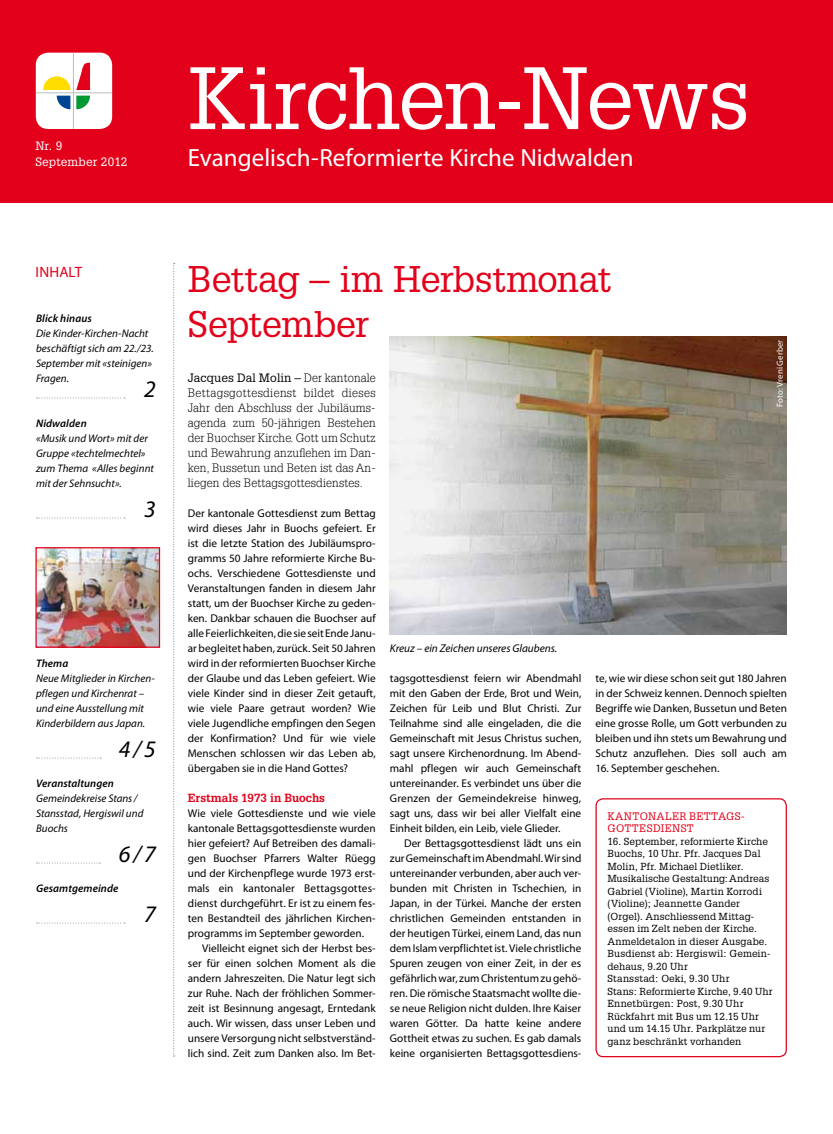
<style>
.page{position:relative;width:833px;height:1134px;background:#fff}
.page>*{position:absolute;margin:0;border:0;box-sizing:border-box;transform-origin:0 0}
.t1{font:86.25px "Glypha LT Std";color:#fff}
.t2{font:36.25px/45px "Glypha LT Std";letter-spacing:-.01em;color:#e2001a}
.t3{font:25px "Myriad Pro";color:#fff}
.t4{font:italic 23.75px "Myriad Pro";color:#000}
.t5{font:15px "Myriad Pro";color:#e2001a}
.t6{font:300 11.88px/15px "Glypha LT Std";letter-spacing:.01em;color:#000;text-align:justify}
.t7{font:11.88px/16.2px "Glypha LT Std";letter-spacing:.015em;color:#fff}
.t8{font:700 11.5px "Glypha LT Std";letter-spacing:.005em;color:#e2001a}
.t9{font:11.25px/15px "Myriad Pro";color:#000;text-align:justify}
.t10{font:italic 11.25px "Myriad Pro";color:#000}
.t11{font:italic 11px/15px "Myriad Pro";letter-spacing:.005em;color:#000}
.t12{font:italic 600 11px "Myriad Pro";letter-spacing:.01em;color:#000}
.t13{font:10.62px/12.5px "Glypha LT Std";letter-spacing:.03em;color:#e2001a}
.t14{font:10px/12.5px "Glypha LT Std";letter-spacing:.015em;color:#000}
.t15{font:8.75px "Myriad Pro";letter-spacing:.005em;color:#fff}
.s1{font-weight:400}
</style>
<div class="page">
<div style="left:0;top:0;width:833px;height:202px;background:#e2001a"></div>
<svg style="left:173px;top:263px;width:2px;height:794px"></svg>
<img style="left:390px;top:337px;width:397px;height:297px">
<div style="left:595px;top:798px;width:192px;height:259px;border:1px solid #e2001a;border-radius:7px"></div>
<div style="left:36px;top:53px;width:76px;height:76px;background:#fff;border-radius:12px"></div>
<svg style="left:43px;top:76px;width:27px;height:14px"></svg>
<svg style="left:76px;top:96px;width:14px;height:13px"></svg>
<svg style="left:57px;top:96px;width:13px;height:13px"></svg>
<svg style="left:76px;top:63px;width:14px;height:27px"></svg>
<hr style="left:73px;top:53px;width:1px;height:76px;background:#bbbdbe">
<hr style="left:36px;top:92px;width:76px;height:1px;background:#bbbdbe">
<svg style="left:37px;top:397px;width:88px;height:2px"></svg>
<svg style="left:37px;top:517px;width:88px;height:2px"></svg>
<svg style="left:37px;top:757px;width:64px;height:2px"></svg>
<svg style="left:37px;top:862px;width:63px;height:2px"></svg>
<svg style="left:37px;top:922px;width:88px;height:2px"></svg>
<img style="left:37px;top:549px;width:121px;height:97px">
<div style="left:35px;top:547px;width:125px;height:101px;border:1px solid #e2001a"></div>
<p class="t7" style="left:35px;top:137px;width:94px">Nr. 9<br>September 2012</p>
<h1 class="t1" style="left:188px;top:46px;width:564px">Kirchen-News</h1>
<h3 class="t3" style="left:188px;top:142px;width:447px">Evangelisch-Reformierte Kirche Nidwalden</h3>
<h3 class="t5" style="left:36px;top:263px;width:14px">Inhalt</h3>
<p class="t12" style="left:36px;top:312px;width:57px">Blick hinaus</p>
<p class="t11" style="left:36px;top:326px;width:119px">Die Kinder-Kirchen-Nacht beschäftigt sich am 22./23.<br>September mit «steinigen»<br>Fragen.</p>
<h3 class="t4" style="left:144px;top:375px;width:13px">2</h3>
<p class="t12" style="left:36px;top:417px;width:52px">Nidwalden</p>
<p class="t11" style="left:36px;top:431px;width:119px">«Musik und Wort» mit der<br>Gruppe «techtelmechtel» zum Thema «Alles beginnt mit der Sehnsucht».</p>
<h3 class="t4" style="left:144px;top:495px;width:13px">3</h3>
<p class="t12" style="left:36px;top:657px;width:34px">Thema</p>
<p class="t11" style="left:36px;top:671px;width:120px">Neue Mitglieder in Kirchen&shy;pflegen und Kirchenrat – und eine Ausstellung mit<br>Kinderbildern aus Japan.</p>
<h3 class="t4" style="left:119px;top:735px;width:39px">4/5</h3>
<p class="t12" style="left:36px;top:777px;width:79px">Veranstaltungen</p>
<p class="t11" style="left:36px;top:791px;width:109px">Gemeindekreise Stans/<br>Stansstad, Hergiswil und<br>Buochs</p>
<h3 class="t4" style="left:119px;top:840px;width:39px">6/7</h3>
<p class="t12" style="left:36px;top:882px;width:84px">Gesamtgemeinde</p>
<h3 class="t4" style="left:144px;top:900px;width:13px">7</h3>
<h2 class="t2" style="left:188px;top:256px;width:425px">Bettag – im Herbstmonat<br>September</h2>
<p class="t6" style="left:188px;top:371px;width:189px"><span class="s1">Jacques Dal Molin –</span> Der kantonale Bettagsgottesdienst bildet dieses Jahr den Abschluss der Jubiläums&shy;agenda zum 50-jährigen Bestehen der Buochser Kirche. Gott um Schutz und Bewahrung anzuflehen im Dan&shy;ken, Bussetun und Beten ist das An&shy;liegen des Bettagsgottesdienstes.</p>
<p class="t9" style="left:188px;top:506px;width:189px">Der kantonale Gottesdienst zum Bettag wird dieses Jahr in Buochs gefeiert. Er ist die letzte Station des Jubiläumspro&shy;gramms 50 Jahre reformierte Kirche Bu&shy;ochs. Verschiedene Gottesdienste und Veranstaltungen fanden in diesem Jahr statt, um der Buochser Kirche zu geden&shy;ken. Dankbar schauen die Buochser auf alle Feierlichkeiten, die sie seit Ende Janu&shy;ar begleitet haben, zurück. Seit 50 Jahren wird in der reformierten Buochser Kirche der Glaube und das Leben gefeiert. Wie viele Kinder sind in dieser Zeit getauft, wie viele Paare getraut worden? Wie viele Jugendliche empfingen den Segen der Konfirmation? Und für wie viele Menschen schlossen wir das Leben ab, übergaben sie in die Hand Gottes?</p>
<p class="t8" style="left:188px;top:791px;width:139px">Erstmals 1973 in Buochs</p>
<p class="t9" style="left:188px;top:806px;width:189px">Wie viele Gottesdienste und wie viele kantonale Bettagsgottesdienste wurden hier gefeiert? Auf Betreiben des damali&shy;gen Buochser Pfarrers Walter Rüegg und der Kirchenpflege wurde 1973 erst&shy;mals ein kantonaler Bettagsgottes&shy;dienst durchgeführt. Er ist zu einem fes&shy;ten Bestandteil des jährlichen Kirchen&shy;programms im September geworden.</p>
<p class="t9" style="left:188px;top:941px;width:189px;text-indent:14px">Vielleicht eignet sich der Herbst bes&shy;ser für einen solchen Moment als die andern Jahreszeiten. Die Natur legt sich zur Ruhe. Nach der fröhlichen Sommer&shy;zeit ist Besinnung angesagt, Erntedank auch. Wir wissen, dass unser Leben und unsere Versorgung nicht selbstverständ&shy;lich sind. Zeit zum Danken also. Im Bet-</p>
<p class="t15" style="left:774px;top:407px;width:68px;rotate:-90deg">Foto: Vreni Gerber</p>
<p class="t10" style="left:390px;top:641px;width:169px">Kreuz – ein Zeichen unseres Glaubens.</p>
<p class="t9" style="left:390px;top:671px;width:193px">tagsgottesdienst feiern wir Abendmahl mit den Gaben der Erde, Brot und Wein, Zeichen für Leib und Blut Christi. Zur Teilnahme sind alle eingeladen, die die Gemeinschaft mit Jesus Christus suchen, sagt unsere Kirchenordnung. Im Abend&shy;mahl pflegen wir auch Gemeinschaft untereinander. Es verbindet uns über die Grenzen der Gemeindekreise hinweg, sagt uns, dass wir bei aller Vielfalt eine Einheit bilden, ein Leib, viele Glieder.</p>
<p class="t9" style="left:390px;top:836px;width:193px;text-indent:14px">Der Bettagsgottesdienst lädt uns ein zur Gemeinschaft im Abendmahl. Wir sind untereinander verbunden, aber auch ver&shy;bunden mit Christen in Tschechien, in Japan, in der Türkei. Manche der ersten christlichen Gemeinden entstanden in der heutigen Türkei, einem Land, das nun dem Islam verpflichtet ist. Viele christliche Spuren zeugen von einer Zeit, in der es gefährlich war, zum Christentum zu gehö&shy;ren. Die römische Staatsmacht wollte die&shy;se neue Religion nicht dulden. Ihre Kaiser waren Götter. Da hatte keine andere Gottheit etwas zu suchen. Es gab damals keine organisierten Bettagsgottesdiens-</p>
<p class="t9" style="left:595px;top:671px;width:193px">te, wie wir diese schon seit gut 180 Jahren in der Schweiz kennen. Dennoch spielten Begriffe wie Danken, Bussetun und Beten eine grosse Rolle, um Gott verbunden zu bleiben und ihn stets um Bewahrung und Schutz anzuflehen. Dies soll auch am</p>
<p class="t9" style="left:595px;top:761px;width:125px">16. September geschehen.</p>
<p class="t13" style="left:607px;top:809px;width:139px">Kantonaler Bettags-<br>Gottesdienst</p>
<p class="t14" style="left:607px;top:835px;width:167px">16. September, reformierte Kirche<br>Buochs, 10 Uhr. Pfr. Jacques Dal<br>Molin, Pfr. Michael Dietliker.<br>Musikalische Gestaltung: Andreas<br>Gabriel (Violine), Martin Korrodi (Violine); Jeannette Gander (Orgel). Anschliessend Mittag&shy;essen im Zelt neben der Kirche.<br>Anmeldetalon in dieser Ausgabe.<br>Busdienst ab: Hergiswil: Gemein&shy;dehaus, 9.20 Uhr<br>Stansstad: Oeki, 9.30 Uhr<br>Stans: Reformierte Kirche, 9.40 Uhr<br>Ennetbürgen: Post, 9.30 Uhr<br>Rückfahrt mit Bus um 12.15 Uhr und um 14.15 Uhr. Parkplätze nur ganz beschränkt vorhanden</p>
</div>
